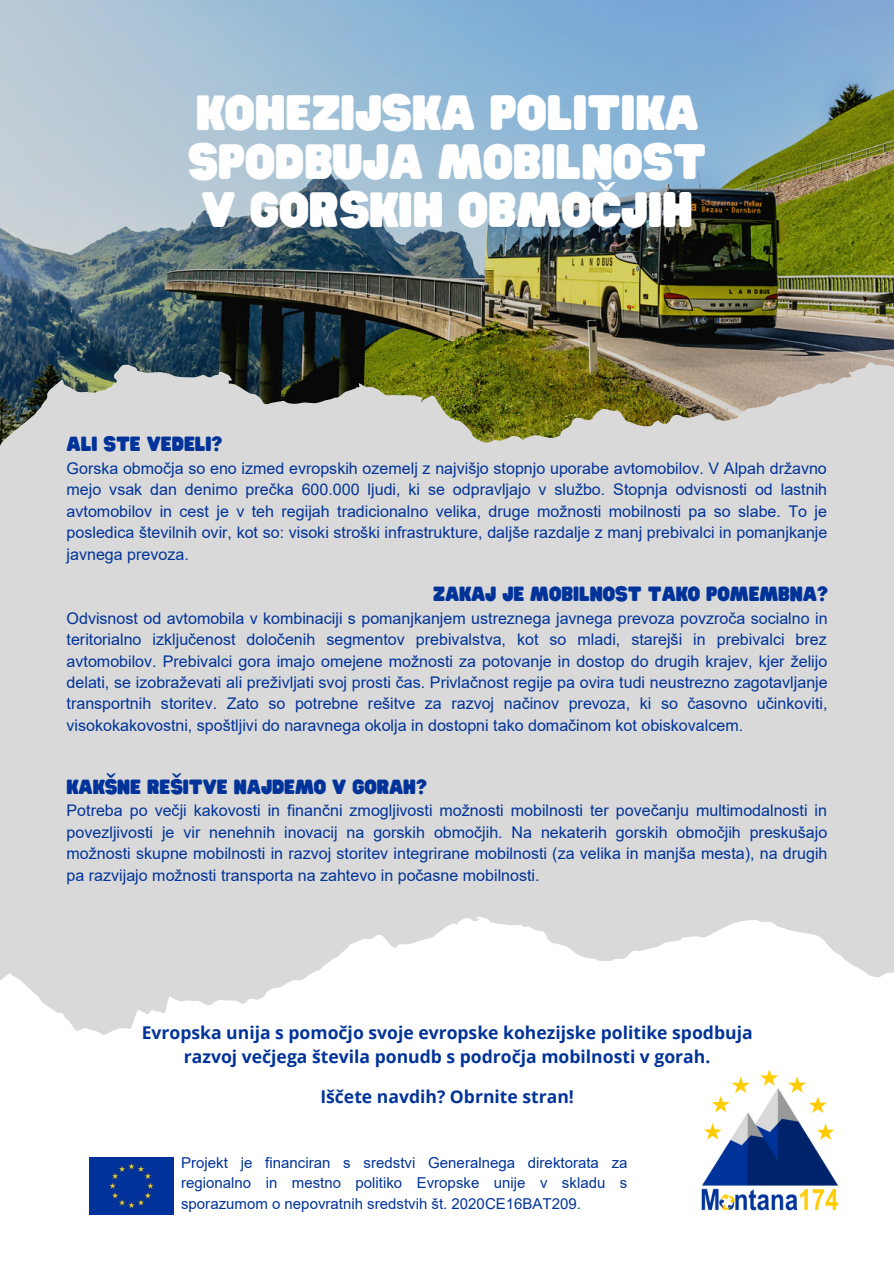
<style>
.page{position:relative;width:894px;height:1264px;background:#fff}
.page>*{position:absolute;margin:0;border:0;box-sizing:border-box;transform-origin:0 0}
.t1{font:52.5px "Noto Sans";color:#fff}
.t2{font:43.5px "Hitand Run";color:#fff}
.t3{font:27px "Noto Sans";color:#039}
.t4{font:18px "Hitand Run";color:#039}
.t5{font:700 17.55px/24px "Open Sans";color:#039;text-align:center}
.t6{font:16.05px/21.5px "Arial";color:#039;text-align:justify}
.t7{font:15px/20.2px "Arial";color:#039;text-align:justify}
</style>
<div class="page">
<div style="left:0;top:537px;width:141px;height:489px;background:#d9d9d9"></div>
<img style="left:0;top:0;width:893px;height:537px">
<img style="left:141px;top:363px;width:752px;height:651px">
<img style="left:701px;top:1069px;width:138px;height:142px">
<img style="left:89px;top:1157px;width:85px;height:56px">
<p class="t2" style="left:196px;top:89px;width:504px">KOHEZIJSKA POLITIKA</p>
<p class="t2" style="left:188px;top:137px;width:520px">SPODBUJA MOBILNOST</p>
<p class="t2" style="left:201px;top:186px;width:492px">V GORSKIH OBMOCJIH</p>
<p class="t1" style="left:595px;top:166px;width:23px">ˇ</p>
<p class="t4" style="left:67px;top:434px;width:157px">ALI STE VEDELI?</p>
<p class="t6" style="left:67px;top:457px;width:762px">Gorska območja so eno izmed evropskih ozemelj z najvišjo stopnjo uporabe avtomobilov. V Alpah državno mejo vsak dan denimo prečka 600.000 ljudi, ki se odpravljajo v službo. Stopnja odvisnosti od lastnih avtomobilov in cest je v teh regijah tradicionalno velika, druge možnosti mobilnosti pa so slabe. To je posledica številnih ovir, kot so: visoki stroški infrastrukture, daljše razdalje z manj prebivalci in pomanjkanje javnega prevoza.</p>
<p class="t4" style="left:433px;top:584px;width:396px">ZAKAJ JE MOBILNOST TAKO POMEMBNA?</p>
<p class="t6" style="left:67px;top:607px;width:762px">Odvisnost od avtomobila v kombinaciji s pomanjkanjem ustreznega javnega prevoza povzroča socialno in teritorialno izključenost določenih segmentov prebivalstva, kot so mladi, starejši in prebivalci brez avtomobilov. Prebivalci gora imajo omejene možnosti za potovanje in dostop do drugih krajev, kjer želijo delati, se izobraževati ali preživljati svoj prosti čas. Privlačnost regije pa ovira tudi neustrezno zagotavljanje transportnih storitev. Zato so potrebne rešitve za razvoj načinov prevoza, ki so časovno učinkoviti, visokokakovostni, spoštljivi do naravnega okolja in dostopni tako domačinom kot obiskovalcem.</p>
<p class="t3" style="left:105px;top:765px;width:13px">ˇ</p>
<p class="t3" style="left:171px;top:765px;width:13px">ˇ</p>
<p class="t4" style="left:67px;top:776px;width:361px">KAKSNE RESITVE NAJDEMO V GORAH?</p>
<p class="t6" style="left:67px;top:800px;width:762px">Potreba po večji kakovosti in finančni zmogljivosti možnosti mobilnosti ter povečanju multimodalnosti in povezljivosti je vir nenehnih inovacij na gorskih območjih. Na nekaterih gorskih območjih preskušajo možnosti skupne mobilnosti in razvoj storitev integrirane mobilnosti (za velika in manjša mesta), na drugih pa razvijajo možnosti transporta na zahtevo in počasne mobilnosti.</p>
<p class="t5" style="left:142px;top:1020px;width:612px">Evropska unija s pomočjo svoje evropske kohezijske politike spodbuja razvoj večjega števila ponudb s področja mobilnosti v gorah.</p>
<p class="t5" style="left:320px;top:1084px;width:255px">Iščete navdih? Obrnite stran!</p>
<p class="t7" style="left:181px;top:1152px;width:448px">Projekt je financiran s sredstvi Generalnega direktorata za regionalno in mestno politiko Evropske unije v skladu s sporazumom o nepovratnih sredstvih št. 2020CE16BAT209.</p>
</div>
